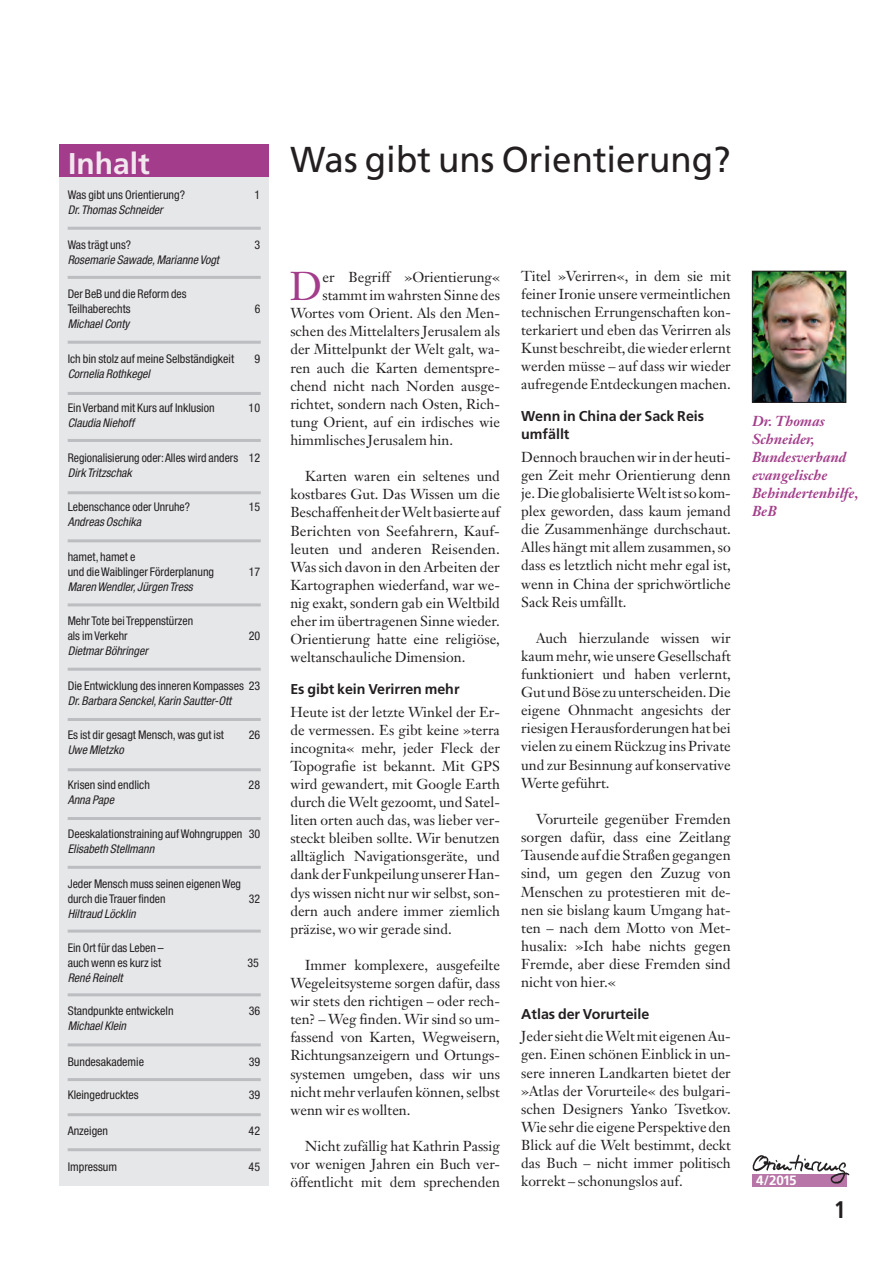
<style>
.page{position:relative;width:893px;height:1263px;background:#fff}
.page>*{position:absolute;margin:0;border:0;box-sizing:border-box;transform-origin:0 0}
.t1{font:39.6px "Janson Text";color:#a33d8b}
.t2{font:36px "Frutiger";color:#231f20}
.t3{font:700 30px "Frutiger";color:#f2e7ef}
.t4{font:700 condensed 24px "Frutiger";color:#231f20}
.t5{font:14.25px/18.1px "Janson Text";color:#231f20;text-align:justify}
.t6{font:700 14.25px/18.1px "Frutiger";color:#231f20}
.t7{font:italic 700 14.25px/18px "Janson Text";color:#a33d8b}
.t8{font:700 13.5px "Frutiger";color:#fff}
.t9{font:condensed 12px/15px "Helvetica Neue";color:#231f20}
.t10{font:italic condensed 12px "Helvetica Neue";color:#231f20}
</style>
<div class="page">
<div style="left:60px;top:177px;width:209px;height:1008px;background:#e6e7e9"></div>
<hr style="left:68px;top:276px;width:193px;height:3px;background:#bcbdc0">
<hr style="left:68px;top:227px;width:193px;height:3px;background:#bcbdc0">
<hr style="left:68px;top:341px;width:193px;height:3px;background:#bcbdc0">
<hr style="left:68px;top:392px;width:193px;height:3px;background:#bcbdc0">
<hr style="left:68px;top:491px;width:193px;height:3px;background:#bcbdc0">
<hr style="left:68px;top:539px;width:193px;height:3px;background:#bcbdc0">
<hr style="left:68px;top:668px;width:193px;height:3px;background:#bcbdc0">
<hr style="left:68px;top:718px;width:193px;height:3px;background:#bcbdc0">
<hr style="left:68px;top:768px;width:193px;height:3px;background:#bcbdc0">
<hr style="left:68px;top:817px;width:193px;height:3px;background:#bcbdc0">
<hr style="left:68px;top:866px;width:193px;height:3px;background:#bcbdc0">
<hr style="left:68px;top:1078px;width:193px;height:3px;background:#bcbdc0">
<hr style="left:68px;top:993px;width:193px;height:3px;background:#bcbdc0">
<hr style="left:68px;top:929px;width:193px;height:3px;background:#bcbdc0">
<hr style="left:68px;top:603px;width:193px;height:3px;background:#bcbdc0">
<hr style="left:68px;top:1113px;width:193px;height:3px;background:#bcbdc0">
<hr style="left:68px;top:1148px;width:193px;height:3px;background:#bcbdc0">
<hr style="left:68px;top:1043px;width:193px;height:3px;background:#bcbdc0">
<hr style="left:68px;top:439px;width:193px;height:3px;background:#bcbdc0">
<img style="left:754px;top:273px;width:90px;height:128px">
<div style="left:752px;top:271px;width:94px;height:132px;border:1px solid #231f20"></div>
<div style="left:752px;top:1174px;width:94px;height:12px;background:#b875a7"></div>
<img style="left:752px;top:1154px;width:97px;height:31px">
<div style="left:60px;top:145px;width:209px;height:32px;background:#a33d8b"></div>
<h3 class="t3" style="left:68px;top:152px;width:83px">Inhalt</h3>
<p class="t9" style="left:68px;top:188px;width:119px">Was gibt uns Orientierung?</p>
<p class="t9" style="left:254px;top:188px;width:7px">1</p>
<p class="t10" style="left:68px;top:205px;width:99px">Dr.Thomas Schneider</p>
<p class="t9" style="left:68px;top:238px;width:65px">Was trägt uns?</p>
<p class="t9" style="left:254px;top:238px;width:7px">3</p>
<p class="t10" style="left:68px;top:255px;width:153px">Rosemarie Sawade,Marianne Vogt</p>
<p class="t9" style="left:68px;top:287px;width:120px">Der BeB und die Reform des<br>Teilhaberechts</p>
<p class="t9" style="left:255px;top:302px;width:7px">6</p>
<p class="t10" style="left:68px;top:319px;width:66px">MichaelConty</p>
<p class="t9" style="left:68px;top:352px;width:168px">Ich bin stolz auf meine Selbständigkeit</p>
<p class="t9" style="left:254px;top:352px;width:7px">9</p>
<p class="t10" style="left:68px;top:369px;width:86px">Cornelia Rothkegel</p>
<p class="t9" style="left:68px;top:401px;width:148px">Ein Verband mit Kurs auf Inklusion</p>
<p class="t9" style="left:249px;top:401px;width:13px">10</p>
<p class="t10" style="left:68px;top:418px;width:68px">Claudia Niehoff</p>
<p class="t9" style="left:68px;top:451px;width:194px">Regionalisierung oder: Alles wird anders 12</p>
<p class="t10" style="left:68px;top:468px;width:66px">Dirk Tritzschak</p>
<p class="t9" style="left:68px;top:500px;width:124px">Lebenschance oder Unruhe?</p>
<p class="t9" style="left:249px;top:500px;width:13px">15</p>
<p class="t10" style="left:68px;top:517px;width:77px">Andreas Oschika</p>
<p class="t9" style="left:68px;top:550px;width:148px">hamet, hamet e<br>und die Waiblinger Förderplanung</p>
<p class="t9" style="left:249px;top:565px;width:13px">17</p>
<p class="t10" style="left:68px;top:582px;width:129px">Maren Wendler,Jürgen Tress</p>
<p class="t9" style="left:68px;top:614px;width:127px">Mehr Tote bei Treppenstürzen als im Verkehr</p>
<p class="t9" style="left:249px;top:629px;width:13px">20</p>
<p class="t10" style="left:68px;top:646px;width:84px">DietmarBöhringer</p>
<p class="t9" style="left:68px;top:679px;width:194px">Die Entwicklung des inneren Kompasses 23</p>
<p class="t10" style="left:68px;top:696px;width:165px">Dr.Barbara Senckel,Karin Sautter-Ott</p>
<p class="t9" style="left:68px;top:728px;width:158px">Es ist dir gesagt Mensch, was gut ist</p>
<p class="t9" style="left:249px;top:728px;width:13px">26</p>
<p class="t10" style="left:68px;top:745px;width:60px">Uwe Mletzko</p>
<p class="t9" style="left:68px;top:778px;width:84px">Krisen sind endlich</p>
<p class="t9" style="left:249px;top:778px;width:13px">28</p>
<p class="t10" style="left:68px;top:795px;width:50px">Anna Pape</p>
<p class="t9" style="left:68px;top:827px;width:194px">Deeskalationstraining auf Wohngruppen 30</p>
<p class="t10" style="left:68px;top:844px;width:90px">Elisabeth Stellmann</p>
<p class="t9" style="left:68px;top:877px;width:175px">Jeder Mensch muss seinen eigenen Weg durch die Trauer finden</p>
<p class="t9" style="left:249px;top:892px;width:13px">32</p>
<p class="t10" style="left:68px;top:909px;width:72px">Hiltraud Löcklin</p>
<p class="t9" style="left:68px;top:941px;width:98px">Ein Ort für das Leben – auch wenn es kurz ist</p>
<p class="t9" style="left:247px;top:956px;width:13px">35</p>
<p class="t10" style="left:68px;top:973px;width:56px">René Reinelt</p>
<p class="t9" style="left:68px;top:1004px;width:107px">Standpunkte entwickeln</p>
<p class="t9" style="left:249px;top:1004px;width:13px">36</p>
<p class="t10" style="left:68px;top:1021px;width:62px">MichaelKlein</p>
<p class="t9" style="left:68px;top:1055px;width:78px">Bundesakademie</p>
<p class="t9" style="left:249px;top:1055px;width:13px">39</p>
<p class="t9" style="left:68px;top:1088px;width:73px">Kleingedrucktes</p>
<p class="t9" style="left:249px;top:1088px;width:13px">39</p>
<p class="t9" style="left:68px;top:1124px;width:42px">Anzeigen</p>
<p class="t9" style="left:249px;top:1124px;width:13px">42</p>
<p class="t9" style="left:68px;top:1160px;width:51px">Impressum</p>
<p class="t9" style="left:249px;top:1160px;width:13px">45</p>
<h2 class="t2" style="left:290px;top:145px;width:442px">Was gibt uns Orientierung?</h2>
<h1 class="t1" style="left:289px;top:270px;width:35px">D</h1>
<p class="t5" style="left:322px;top:269px;width:179px">er Begriff »Orientierung«</p>
<p class="t5" style="left:322px;top:287px;width:179px">stammt im wahrsten Sinne des</p>
<p class="t5" style="left:290px;top:306px;width:211px">Wortes vom Orient. Als den Men-</p>
<p class="t5" style="left:290px;top:324px;width:211px">schen des Mittelalters Jerusalem als</p>
<p class="t5" style="left:290px;top:342px;width:211px">der Mittelpunkt der Welt galt, wa-</p>
<p class="t5" style="left:290px;top:360px;width:211px">ren auch die Karten dementspre-</p>
<p class="t5" style="left:290px;top:378px;width:211px">chend nicht nach Norden ausge-</p>
<p class="t5" style="left:290px;top:396px;width:211px">richtet, sondern nach Osten, Rich-</p>
<p class="t5" style="left:290px;top:414px;width:211px">tung Orient, auf ein irdisches wie</p>
<p class="t5" style="left:290px;top:432px;width:164px">himmlisches Jerusalem hin.</p>
<p class="t5" style="left:290px;top:468px;width:211px;text-indent:15px">Karten waren ein seltenes und kostbares Gut. Das Wissen um die Beschaffenheit der Welt basierte auf Berichten von Seefahrern, Kauf&shy;leuten und anderen Reisenden.<br>Was sich davon in den Arbeiten der Kartographen wiederfand, war we&shy;nig exakt, sondern gab ein Weltbild eher im übertragenen Sinne wieder.<br>Orientierung hatte eine religiöse, weltanschauliche Dimension.</p>
<p class="t6" style="left:290px;top:681px;width:171px">Es gibt kein Verirren mehr</p>
<p class="t5" style="left:290px;top:704px;width:211px">Heute ist der letzte Winkel der Er&shy;de vermessen. Es gibt keine »terra incognita« mehr, jeder Fleck der Topografie ist bekannt. Mit GPS wird gewandert, mit Google Earth durch die Welt gezoomt, und Satel&shy;liten orten auch das, was lieber ver&shy;steckt bleiben sollte. Wir benutzen alltäglich Navigationsgeräte, und dank der Funkpeilung unserer Han&shy;dys wissen nicht nur wir selbst, son&shy;dern auch andere immer ziemlich präzise, wo wir gerade sind.</p>
<p class="t5" style="left:290px;top:957px;width:211px;text-indent:15px">Immer komplexere, ausgefeilte Wegeleitsysteme sorgen dafür, dass wir stets den richtigen – oder rech&shy;ten? – Weg finden. Wir sind so um&shy;fassend von Karten, Wegweisern, Richtungsanzeigern und Ortungs&shy;systemen umgeben, dass wir uns nicht mehr verlaufen können, selbst wenn wir es wollten.</p>
<p class="t5" style="left:290px;top:1138px;width:211px;text-indent:15px">Nicht zufällig hat Kathrin Passig vor wenigen Jahren ein Buch ver&shy;öffentlicht mit dem sprechenden</p>
<p class="t5" style="left:521px;top:268px;width:211px">Titel »Verirren«, in dem sie mit feiner Ironie unsere vermeintlichen technischen Errungenschaften kon&shy;terkariert und eben das Verirren als Kunst beschreibt, die wieder erlernt werden müsse – auf dass wir wieder aufregende Entdeckungen machen.</p>
<p class="t6" style="left:521px;top:408px;width:184px">Wenn in China der Sack Reis umfällt</p>
<p class="t5" style="left:521px;top:449px;width:211px">Dennoch brauchen wir in der heuti&shy;gen Zeit mehr Orientierung denn je. Die globalisierte Welt ist so kom&shy;plex geworden, dass kaum jemand die Zusammenhänge durchschaut.<br>Alles hängt mit allem zusammen, so dass es letztlich nicht mehr egal ist, wenn in China der sprichwörtliche Sack Reis umfällt.</p>
<p class="t5" style="left:521px;top:630px;width:211px;text-indent:15px">Auch hierzulande wissen wir kaum mehr, wie unsere Gesellschaft funktioniert und haben verlernt, Gut und Böse zu unterscheiden. Die eigene Ohnmacht angesichts der riesigen Herausforderungen hat bei vielen zu einem Rückzug ins Private und zur Besinnung auf konservative Werte geführt.</p>
<p class="t5" style="left:521px;top:811px;width:211px;text-indent:15px">Vorurteile gegenüber Fremden sorgen dafür, dass eine Zeitlang Tausende auf die Straßen gegangen sind, um gegen den Zuzug von Menschen zu protestieren mit de&shy;nen sie bislang kaum Umgang hat&shy;ten – nach dem Motto von Met&shy;husalix: »Ich habe nichts gegen Fremde, aber diese Fremden sind nicht von hier.«</p>
<p class="t6" style="left:521px;top:1006px;width:130px">Atlas der Vorurteile</p>
<p class="t5" style="left:521px;top:1029px;width:211px">Jeder sieht die Welt mit eigenen Au&shy;gen. Einen schönen Einblick in un&shy;sere inneren Landkarten bietet der »Atlas der Vorurteile« des bulgari&shy;schen Designers Yanko Tsvetkov.<br>Wie sehr die eigene Perspektive den Blick auf die Welt bestimmt, deckt das Buch – nicht immer politisch korrekt – schonungslos auf.</p>
<p class="t7" style="left:752px;top:413px;width:108px">Dr. Thomas<br>Schneider,<br>Bundesverband evangelische<br>Behindertenhilfe,<br>BeB</p>
<p class="t8" style="left:756px;top:1174px;width:42px">4/2015</p>
<h3 class="t4" style="left:834px;top:1200px;width:14px">1</h3>
</div>
